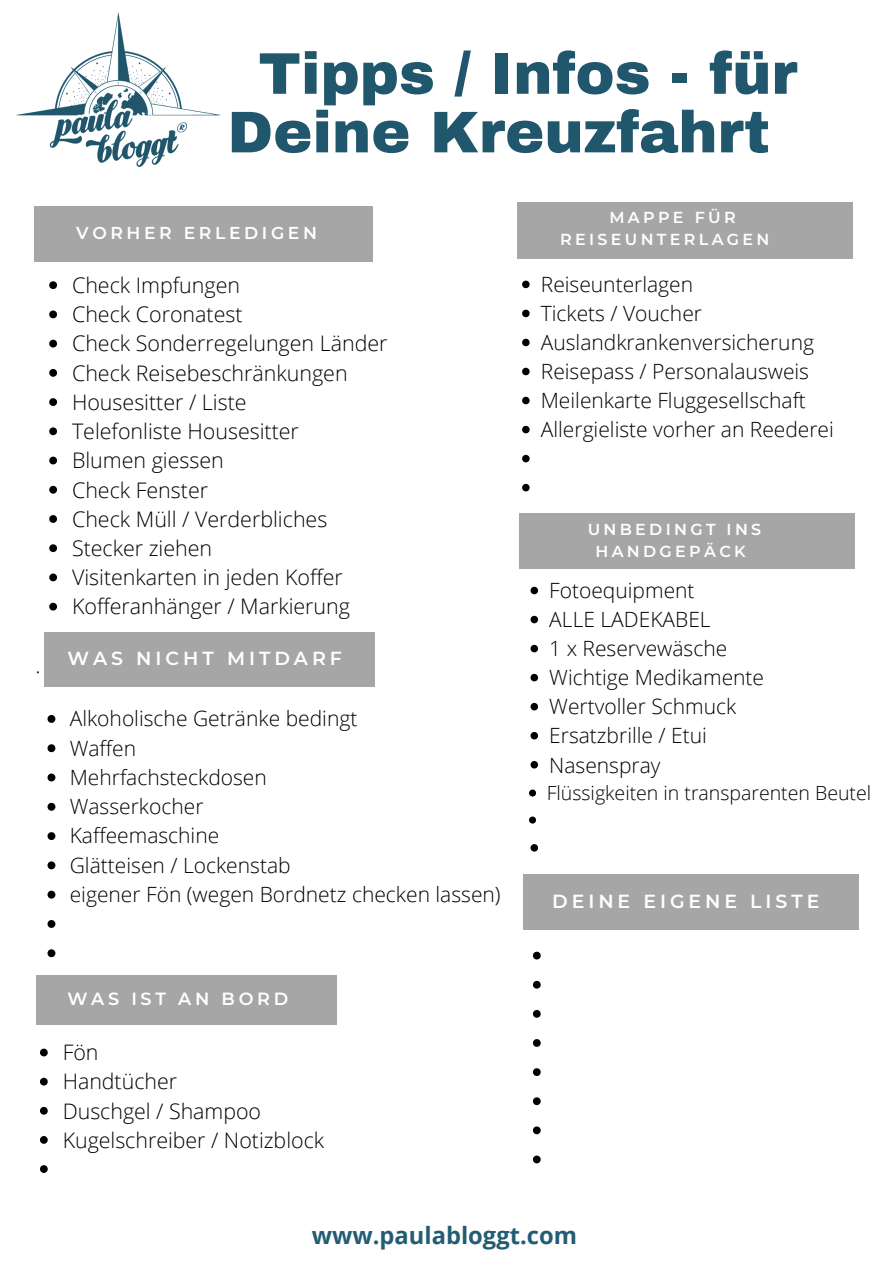
<style>
.page{position:relative;width:894px;height:1264px;background:#fff}
.page>*{position:absolute;margin:0;border:0;box-sizing:border-box;transform-origin:0 0}
.t1{font:900 58.8px "Archivo";color:#21576d}
.t2{font:700 23.7px "Open Sans";color:#235d74}
.t3{font:300 21.45px "Open Sans";color:#000}
.t4{font:300 21.3px "Open Sans";color:#000}
.t5{font:300 21px "Open Sans";color:#000}
.t6{font:300 19.5px "Open Sans";color:#000}
.t7{font:600 18.9px "Montserrat";letter-spacing:.21em;color:#fff}
.t8{font:600 17.55px "Montserrat";letter-spacing:.21em;color:#fff}
.t9{font:600 17.1px "Montserrat";letter-spacing:.21em;color:#fff}
.t10{font:600 15.9px "Montserrat";letter-spacing:.21em;color:#fff}
</style>
<div class="page">
<div style="left:519px;top:513px;width:335px;height:55px;background:#a6a6a6"></div>
<div style="left:34px;top:206px;width:338px;height:56px;background:#a6a6a6"></div>
<img style="left:16px;top:13px;width:204px;height:153px">
<div style="left:516px;top:203px;width:336px;height:55px;background:#a6a6a6"></div>
<div style="left:44px;top:632px;width:330px;height:54px;background:#a6a6a6"></div>
<svg style="left:47px;top:715px;width:8px;height:8px"></svg>
<svg style="left:47px;top:744px;width:8px;height:8px"></svg>
<svg style="left:47px;top:773px;width:8px;height:8px"></svg>
<svg style="left:47px;top:802px;width:8px;height:8px"></svg>
<svg style="left:47px;top:832px;width:8px;height:8px"></svg>
<svg style="left:47px;top:861px;width:8px;height:8px"></svg>
<svg style="left:47px;top:890px;width:8px;height:8px"></svg>
<svg style="left:47px;top:920px;width:8px;height:7px"></svg>
<svg style="left:47px;top:949px;width:8px;height:8px"></svg>
<svg style="left:49px;top:281px;width:8px;height:8px"></svg>
<svg style="left:49px;top:310px;width:8px;height:8px"></svg>
<svg style="left:49px;top:340px;width:8px;height:7px"></svg>
<svg style="left:49px;top:369px;width:8px;height:8px"></svg>
<svg style="left:49px;top:398px;width:8px;height:8px"></svg>
<svg style="left:49px;top:427px;width:8px;height:8px"></svg>
<svg style="left:49px;top:456px;width:8px;height:8px"></svg>
<svg style="left:49px;top:486px;width:8px;height:7px"></svg>
<svg style="left:49px;top:515px;width:8px;height:8px"></svg>
<svg style="left:49px;top:544px;width:8px;height:8px"></svg>
<svg style="left:49px;top:573px;width:8px;height:8px"></svg>
<svg style="left:49px;top:602px;width:8px;height:8px"></svg>
<div style="left:36px;top:975px;width:300px;height:49px;background:#a6a6a6"></div>
<svg style="left:40px;top:1048px;width:8px;height:8px"></svg>
<svg style="left:40px;top:1077px;width:8px;height:8px"></svg>
<svg style="left:40px;top:1106px;width:8px;height:8px"></svg>
<svg style="left:40px;top:1136px;width:8px;height:7px"></svg>
<svg style="left:40px;top:1165px;width:8px;height:7px"></svg>
<svg style="left:530px;top:586px;width:8px;height:8px"></svg>
<svg style="left:530px;top:616px;width:8px;height:7px"></svg>
<svg style="left:530px;top:645px;width:8px;height:7px"></svg>
<svg style="left:530px;top:674px;width:8px;height:7px"></svg>
<svg style="left:530px;top:703px;width:8px;height:7px"></svg>
<svg style="left:530px;top:732px;width:8px;height:7px"></svg>
<svg style="left:530px;top:761px;width:8px;height:7px"></svg>
<svg style="left:529px;top:789px;width:7px;height:7px"></svg>
<svg style="left:529px;top:816px;width:7px;height:7px"></svg>
<svg style="left:530px;top:844px;width:8px;height:7px"></svg>
<div style="left:522px;top:874px;width:336px;height:55px;background:#a6a6a6"></div>
<svg style="left:522px;top:281px;width:7px;height:7px"></svg>
<svg style="left:522px;top:310px;width:7px;height:7px"></svg>
<svg style="left:522px;top:339px;width:7px;height:7px"></svg>
<svg style="left:522px;top:368px;width:7px;height:7px"></svg>
<svg style="left:522px;top:397px;width:7px;height:7px"></svg>
<svg style="left:522px;top:426px;width:7px;height:7px"></svg>
<svg style="left:522px;top:455px;width:7px;height:7px"></svg>
<svg style="left:522px;top:484px;width:7px;height:7px"></svg>
<svg style="left:532px;top:951px;width:8px;height:8px"></svg>
<svg style="left:532px;top:980px;width:8px;height:8px"></svg>
<svg style="left:533px;top:1010px;width:7px;height:7px"></svg>
<svg style="left:533px;top:1039px;width:7px;height:7px"></svg>
<svg style="left:533px;top:1068px;width:7px;height:7px"></svg>
<svg style="left:533px;top:1097px;width:7px;height:8px"></svg>
<svg style="left:532px;top:1126px;width:8px;height:8px"></svg>
<svg style="left:532px;top:1155px;width:8px;height:8px"></svg>
<p class="t3" style="left:36px;top:650px;width:7px">.</p>
<p class="t1" style="left:258px;top:42px;width:540px">Tipps / Infos - für</p>
<p class="t1" style="left:227px;top:101px;width:543px">Deine Kreuzfahrt</p>
<p class="t9" style="left:76px;top:222px;width:242px">VORHER ERLEDIGEN</p>
<p class="t3" style="left:72px;top:270px;width:169px">Check Impfungen</p>
<p class="t3" style="left:72px;top:299px;width:172px">Check Coronatest</p>
<p class="t3" style="left:72px;top:328px;width:317px">Check Sonderregelungen Länder</p>
<p class="t3" style="left:72px;top:358px;width:277px">Check Reisebeschränkungen</p>
<p class="t3" style="left:72px;top:387px;width:176px">Housesitter / Liste</p>
<p class="t3" style="left:72px;top:416px;width:228px">Telefonliste Housesitter</p>
<p class="t3" style="left:72px;top:445px;width:153px">Blumen giessen</p>
<p class="t3" style="left:72px;top:474px;width:138px">Check Fenster</p>
<p class="t3" style="left:72px;top:504px;width:257px">Check Müll / Verderbliches</p>
<p class="t3" style="left:72px;top:533px;width:142px">Stecker ziehen</p>
<p class="t3" style="left:72px;top:562px;width:272px">Visitenkarten in jeden Koffer</p>
<p class="t3" style="left:72px;top:591px;width:279px">Kofferanhänger / Markierung</p>
<p class="t7" style="left:67px;top:647px;width:276px">WAS NICHT MITDARF</p>
<p class="t5" style="left:70px;top:703px;width:289px">Alkoholische Getränke bedingt</p>
<p class="t5" style="left:70px;top:733px;width:68px">Waffen</p>
<p class="t5" style="left:70px;top:762px;width:199px">Mehrfachsteckdosen</p>
<p class="t5" style="left:70px;top:791px;width:135px">Wasserkocher</p>
<p class="t5" style="left:70px;top:821px;width:151px">Kaffeemaschine</p>
<p class="t5" style="left:70px;top:850px;width:222px">Glätteisen / Lockenstab</p>
<p class="t5" style="left:70px;top:879px;width:432px">eigener Fön (wegen Bordnetz checken lassen)</p>
<p class="t10" style="left:609px;top:208px;width:128px">MAPPE FÜR</p>
<p class="t10" style="left:560px;top:229px;width:211px">REISEUNTERLAGEN</p>
<p class="t5" style="left:540px;top:270px;width:154px">Reiseunterlagen</p>
<p class="t5" style="left:540px;top:299px;width:163px">Tickets / Voucher</p>
<p class="t5" style="left:540px;top:328px;width:275px">Auslandkrankenversicherung</p>
<p class="t5" style="left:540px;top:357px;width:270px">Reisepass / Personalausweis</p>
<p class="t5" style="left:540px;top:386px;width:266px">Meilenkarte Fluggesellschaft</p>
<p class="t5" style="left:540px;top:415px;width:294px">Allergieliste vorher an Reederei</p>
<p class="t10" style="left:587px;top:520px;width:175px">UNBEDINGT INS</p>
<p class="t10" style="left:595px;top:541px;width:152px">HANDGEPÄCK</p>
<p class="t5" style="left:549px;top:576px;width:147px">Fotoequipment</p>
<p class="t5" style="left:549px;top:605px;width:163px">ALLE LADEKABEL</p>
<p class="t5" style="left:549px;top:634px;width:179px">1 x Reservewäsche</p>
<p class="t5" style="left:549px;top:663px;width:216px">Wichtige Medikamente</p>
<p class="t5" style="left:549px;top:692px;width:188px">Wertvoller Schmuck</p>
<p class="t5" style="left:549px;top:721px;width:159px">Ersatzbrille / Etui</p>
<p class="t5" style="left:549px;top:750px;width:113px">Nasenspray</p>
<p class="t6" style="left:546px;top:779px;width:326px">Flüssigkeiten in transparenten Beutel</p>
<p class="t7" style="left:552px;top:889px;width:269px">DEINE EIGENE LISTE</p>
<p class="t8" style="left:67px;top:988px;width:222px">WAS IST AN BORD</p>
<p class="t4" style="left:63px;top:1037px;width:37px">Fön</p>
<p class="t4" style="left:63px;top:1066px;width:116px">Handtücher</p>
<p class="t4" style="left:63px;top:1095px;width:200px">Duschgel / Shampoo</p>
<p class="t4" style="left:63px;top:1124px;width:263px">Kugelschreiber / Notizblock</p>
<p class="t2" style="left:312px;top:1218px;width:266px">www.paulabloggt.com</p>
</div>
